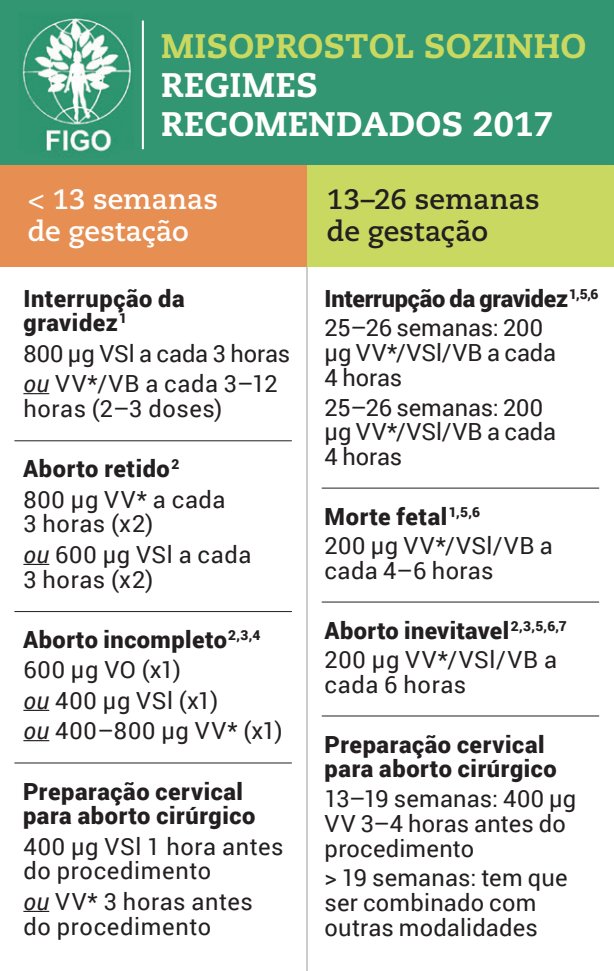
<style>
.page{position:relative;width:614px;height:971px;background:#fff}
.page>*{position:absolute;margin:0;border:0;box-sizing:border-box;transform-origin:0 0}
.t1{font:800 34px/39.2px "Caecilia LT Std";letter-spacing:.01em;color:#fff}
.t2{font:700 28px/32px "Caecilia LT Std";color:#231f20}
.t3{font:700 28px/32px "Caecilia LT Std";color:#fff}
.t4{font:23.6px/24.8px "Roboto";letter-spacing:.015em;color:#231f20}
.line_rule{font:900 23.6px/24.8px "Roboto";letter-spacing:.025em;color:#231f20}
.t5{font:23.6px/24.8px "Roboto";letter-spacing:-.005em;color:#231f20}
.line_rule-2{font:900 23.6px "Roboto";letter-spacing:-.01em;color:#231f20}
.t6{font:23.6px "Roboto";letter-spacing:.035em;color:#231f20}
.s1{color:#c8d860}
.s2{font-style:italic}
</style>
<div class="page">
<svg style="left:23px;top:393px;width:26px;height:1px"></svg>
<hr style="left:14px;top:440px;width:278px;height:1px;background:#231f20">
<hr style="left:23px;top:563px;width:26px;height:2px;background:#231f20">
<hr style="left:14px;top:611px;width:278px;height:1px;background:#231f20">
<hr style="left:23px;top:709px;width:26px;height:2px;background:#231f20">
<svg style="left:23px;top:740px;width:26px;height:1px"></svg>
<hr style="left:14px;top:762px;width:278px;height:1px;background:#231f20">
<hr style="left:23px;top:910px;width:26px;height:2px;background:#231f20">
<hr style="left:321px;top:487px;width:278px;height:2px;background:#231f20">
<hr style="left:321px;top:601px;width:278px;height:1px;background:#231f20">
<hr style="left:321px;top:715px;width:278px;height:1px;background:#231f20">
<hr style="left:306px;top:0;width:1px;height:971px;background:#a0a3a7">
<div style="left:0;top:162px;width:307px;height:104px;background:#e78e52"></div>
<div style="left:307px;top:162px;width:306px;height:104px;background:#c8d860"></div>
<img style="left:0;top:0;width:613px;height:164px">
<hr style="left:142px;top:21px;width:2px;height:128px;background:#fff">
<p class="t1" style="left:161px;top:27px;width:426px"><span class="s1">MISOPROSTOL SOZINHO<br></span>REGIMES<br>RECOMENDADOS 2017</p>
<p class="t3" style="left:28px;top:184px;width:191px">&lt; 13 semanas de gestação</p>
<p class="t2" style="left:327px;top:184px;width:214px">13–26 semanas de gestação</p>
<p class="line_rule" style="left:23px;top:285px;width:163px">Interrupção da gravidez<sup>1</sup></p>
<p class="t5" style="left:23px;top:340px;width:268px">800 μg VSl a cada 3 horas</p>
<p class="t4" style="left:23px;top:370px;width:256px"><span class="s2">ou</span> VV*/VB a cada 3–12 horas (2–3 doses)</p>
<p class="line_rule" style="left:23px;top:455px;width:158px">Aborto retido<sup>2</sup></p>
<p class="t4" style="left:23px;top:486px;width:204px">800 μg VV* a cada<br>3 horas (x2)</p>
<p class="t4" style="left:23px;top:541px;width:229px"><span class="s2">ou</span> 600 μg VSl a cada<br>3 horas (x2)</p>
<p class="line_rule" style="left:23px;top:626px;width:239px">Aborto incompleto<sup>2,3,4</sup></p>
<p class="t4" style="left:23px;top:656px;width:159px">600 μg VO (x1)</p>
<p class="t4" style="left:23px;top:687px;width:196px"><span class="s2">ou</span> 400 μg VSl (x1)</p>
<p class="t6" style="left:23px;top:714px;width:261px"><span class="s2">ou</span> 400–800 μg VV* (x1)</p>
<p class="line_rule" style="left:23px;top:777px;width:234px">Preparação cervical para aborto cirúrgico</p>
<p class="t4" style="left:23px;top:833px;width:261px">400 μg VSl 1 hora antes do procedimento</p>
<p class="t4" style="left:23px;top:888px;width:231px"><span class="s2">ou</span> VV* 3 horas antes do procedimento</p>
<p class="line_rule-2" style="left:324px;top:281px;width:275px">Interrupção da gravidez<sup>1,5,6</sup></p>
<p class="t5" style="left:324px;top:314px;width:233px">25–26 semanas: 200 μg VV*/VSl/VB a cada<br>4 horas</p>
<p class="t5" style="left:324px;top:394px;width:233px">25–26 semanas: 200 μg VV*/VSl/VB a cada<br>4 horas</p>
<p class="line_rule" style="left:324px;top:503px;width:157px">Morte fetal<sup>1,5,6</sup></p>
<p class="t4" style="left:324px;top:532px;width:230px">200 μg VV*/VSl/VB a cada 4–6 horas</p>
<p class="line_rule" style="left:324px;top:617px;width:244px">Aborto inevitavel<sup>2,3,5,6,7</sup></p>
<p class="t4" style="left:324px;top:646px;width:234px">200 μg VV*/VSl/VB a cada 6 horas</p>
<p class="line_rule" style="left:324px;top:730px;width:234px">Preparação cervical para aborto cirúrgico</p>
<p class="t4" style="left:324px;top:785px;width:253px">13–19 semanas: 400 μg<br>VV 3–4 horas antes do procedimento</p>
<p class="t4" style="left:324px;top:864px;width:244px">&gt; 19 semanas: tem que ser combinado com outras modalidades</p>
</div>
